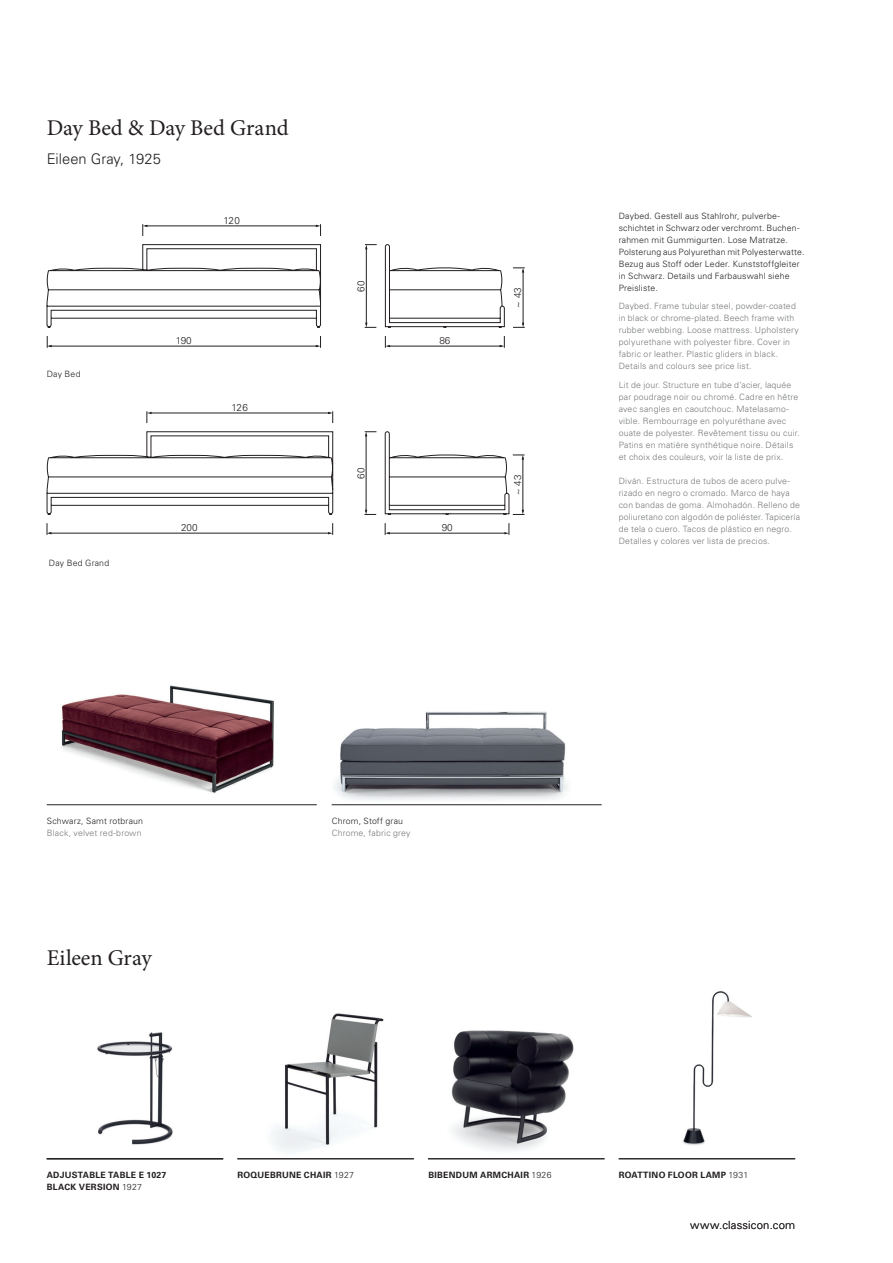
<style>
.page{position:relative;width:893px;height:1263px;background:#fff}
.page>*{position:absolute;margin:0;border:0;box-sizing:border-box;transform-origin:0 0}
.t1{font:22.5px "Minion Pro";color:#231f20}
.t2{font:300 14.7px "Univers LT Std";color:#231f20}
.t3{font:300 11.25px "Univers LT Std";letter-spacing:.02em;color:#231f20}
.t4{font:300 9.9px "Univers";letter-spacing:.005em;color:#231f20}
.t5{font:300 9.9px "Univers LT Std";color:#231f20}
.t6{font:300 8.7px/12px "Univers LT Std";letter-spacing:.02em;color:#76787b}
.t7{font:300 8.7px/12px "Univers LT Std";letter-spacing:.02em;color:#231f20}
.t8{font:700 8.7px/12px "Univers";letter-spacing:.03em;color:#231f20}
.s1{font-family:"Univers LT Std";font-weight:300}
</style>
<div class="page">
<img style="left:46px;top:685px;width:251px;height:121px">
<img style="left:331px;top:711px;width:251px;height:95px">
<img style="left:272px;top:1013px;width:112px;height:139px">
<img style="left:451px;top:1030px;width:123px;height:121px">
<img style="left:683px;top:991px;width:69px;height:154px">
<img style="left:97px;top:1032px;width:76px;height:113px">
<hr style="left:47px;top:804px;width:270px;height:1px;background:#231f20">
<hr style="left:332px;top:804px;width:270px;height:1px;background:#231f20">
<svg style="left:47px;top:244px;width:458px;height:103px"></svg>
<svg style="left:500px;top:336px;width:5px;height:12px"></svg>
<svg style="left:385px;top:336px;width:5px;height:12px"></svg>
<hr style="left:49px;top:346px;width:269px;height:1px;background:#231f20">
<svg style="left:316px;top:336px;width:5px;height:12px"></svg>
<svg style="left:47px;top:336px;width:5px;height:12px"></svg>
<hr style="left:145px;top:226px;width:173px;height:1px;background:#231f20">
<svg style="left:142px;top:224px;width:5px;height:12px"></svg>
<svg style="left:316px;top:224px;width:5px;height:12px"></svg>
<hr style="left:523px;top:270px;width:1px;height:55px;background:#231f20">
<svg style="left:513px;top:268px;width:12px;height:5px"></svg>
<svg style="left:513px;top:323px;width:12px;height:5px"></svg>
<hr style="left:366px;top:247px;width:1px;height:78px;background:#231f20">
<svg style="left:365px;top:323px;width:11px;height:5px"></svg>
<svg style="left:365px;top:244px;width:12px;height:5px"></svg>
<svg style="left:47px;top:431px;width:462px;height:103px"></svg>
<svg style="left:504px;top:523px;width:6px;height:12px"></svg>
<svg style="left:385px;top:523px;width:5px;height:12px"></svg>
<hr style="left:49px;top:533px;width:280px;height:1px;background:#231f20">
<svg style="left:328px;top:523px;width:5px;height:12px"></svg>
<svg style="left:47px;top:523px;width:4px;height:12px"></svg>
<hr style="left:151px;top:413px;width:179px;height:1px;background:#231f20">
<svg style="left:147px;top:411px;width:5px;height:12px"></svg>
<svg style="left:328px;top:411px;width:5px;height:12px"></svg>
<hr style="left:523px;top:457px;width:1px;height:55px;background:#231f20">
<svg style="left:513px;top:455px;width:11px;height:5px"></svg>
<svg style="left:513px;top:510px;width:11px;height:5px"></svg>
<hr style="left:366px;top:434px;width:1px;height:78px;background:#231f20">
<svg style="left:364px;top:510px;width:12px;height:5px"></svg>
<svg style="left:365px;top:431px;width:11px;height:5px"></svg>
<hr style="left:47px;top:1158px;width:176px;height:1px;background:#231f20">
<hr style="left:237px;top:1158px;width:177px;height:1px;background:#231f20">
<hr style="left:428px;top:1158px;width:176px;height:1px;background:#231f20">
<hr style="left:619px;top:1158px;width:176px;height:1px;background:#231f20">
<h1 class="t1" style="left:47px;top:113px;width:243px">Day Bed &amp; Day Bed Grand</h1>
<h2 class="t2" style="left:47px;top:150px;width:116px">Eileen Gray, 1925</h2>
<p class="t5" style="left:223px;top:215px;width:18px">120</p>
<p class="t4" style="left:355px;top:292px;width:13px;rotate:-90deg">60</p>
<p class="t7" style="left:47px;top:368px;width:35px">Day Bed</p>
<p class="t7" style="left:49px;top:556px;width:62px">Day Bed Grand</p>
<p class="t4" style="left:176px;top:335px;width:18px">190</p>
<p class="t4" style="left:439px;top:335px;width:13px">86</p>
<p class="t5" style="left:231px;top:402px;width:18px">126</p>
<p class="t4" style="left:355px;top:479px;width:13px;rotate:-90deg">60</p>
<p class="t4" style="left:181px;top:522px;width:18px">200</p>
<p class="t4" style="left:442px;top:522px;width:13px">90</p>
<p class="t4" style="left:512px;top:308px;width:22px;rotate:-90deg">~ 43</p>
<p class="t4" style="left:511px;top:495px;width:22px;rotate:-90deg">~ 43</p>
<p class="t7" style="left:619px;top:210px;width:187px">Daybed. Gestell aus Stahlrohr, pulverbe&shy;schichtet in Schwarz oder verchromt. Buchen&shy;rahmen mit Gummigurten. Lose Matratze.<br>Polsterung aus Polyurethan mit Polyesterwatte.<br>Bezug aus Stoff oder Leder. Kunststoffgleiter in Schwarz. Details und Farbauswahl siehe Preisliste.</p>
<p class="t6" style="left:619px;top:300px;width:182px">Daybed. Frame tubular steel, powder-coated in black or chrome-plated. Beech frame with rubber webbing. Loose mattress. Upholstery polyurethane with polyester fibre. Cover in fabric or leather. Plastic gliders in black.<br>Details and colours see price list.</p>
<p class="t6" style="left:619px;top:379px;width:183px">Lit de jour. Structure en tube d’acier, laquée par poudrage noir ou chromé. Cadre en hêtre avec sangles en caoutchouc. Matelasamo&shy;vible. Rembourrage en polyuréthane avec ouate de polyester. Revêtement tissu ou cuir.<br>Patins en matière synthétique noire. Détails et choix des couleurs, voir la liste de prix.</p>
<p class="t6" style="left:619px;top:475px;width:183px">Diván. Estructura de tubos de acero pulve&shy;rizado en negro o cromado. Marco de haya con bandas de goma. Almohadón. Relleno de poliuretano con algodón de poliéster. Tapicería de tela o cuero. Tacos de plástico en negro.<br>Detalles y colores ver lista de precios.</p>
<p class="t7" style="left:47px;top:815px;width:98px">Schwarz, Samt rotbraun</p>
<p class="t6" style="left:47px;top:827px;width:96px">Black, velvet red-brown</p>
<h1 class="t1" style="left:47px;top:942px;width:107px">Eileen Gray</h1>
<p class="t7" style="left:332px;top:815px;width:73px">Chrom, Stoff grau</p>
<p class="t6" style="left:332px;top:827px;width:80px">Chrome, fabric grey</p>
<p class="t8" style="left:47px;top:1169px;width:121px">ADJUSTABLE TABLE E 1027<br>BLACK VERSION <span class="s1">1927</span></p>
<p class="t8" style="left:237px;top:1169px;width:118px">ROQUEBRUNE CHAIR <span class="s1">1927</span></p>
<p class="t8" style="left:428px;top:1169px;width:125px">BIBENDUM ARMCHAIR <span class="s1">1926</span></p>
<p class="t8" style="left:619px;top:1169px;width:131px">ROATTINO FLOOR LAMP <span class="s1">1931</span></p>
<p class="t3" style="left:690px;top:1218px;width:106px">www.classicon.com</p>
</div>
